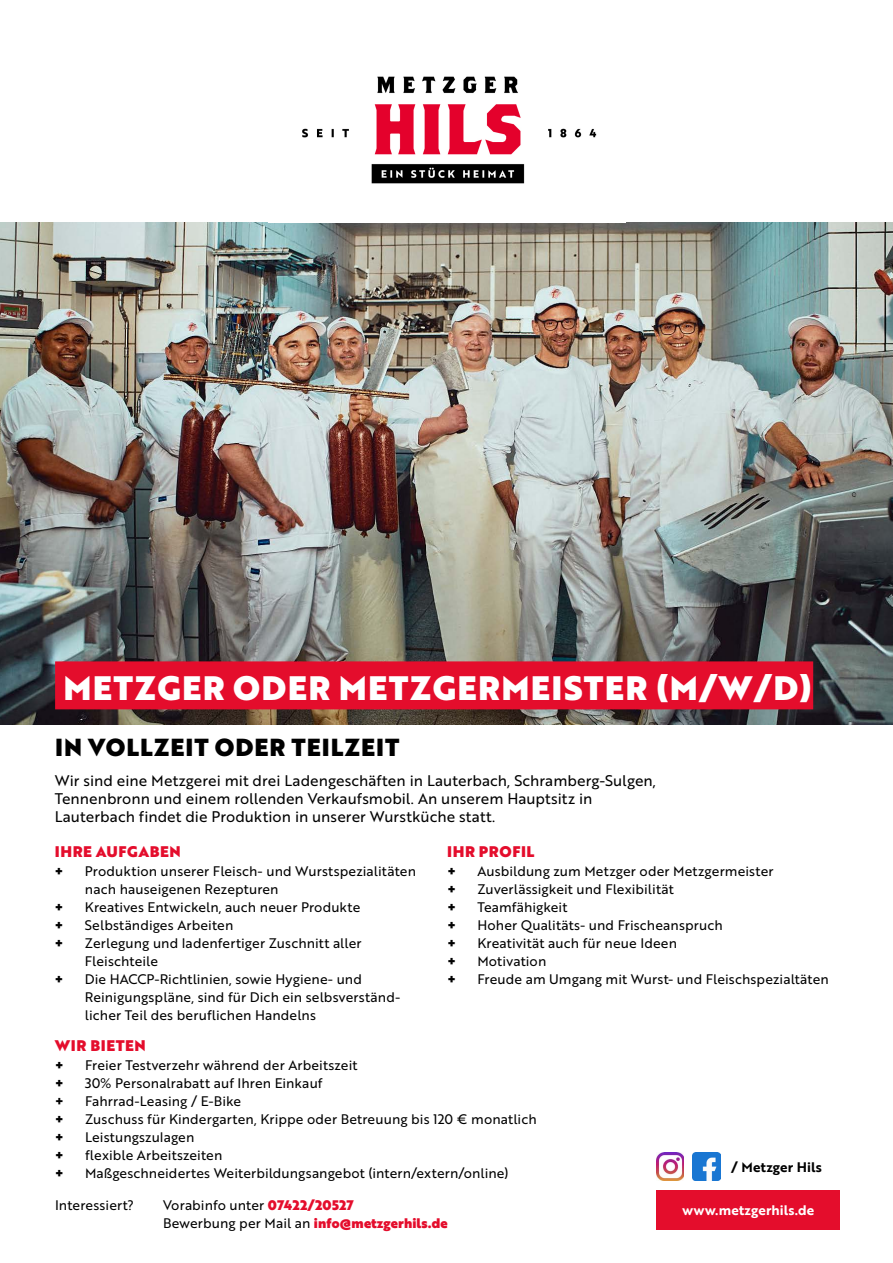
<style>
.page{position:relative;width:893px;height:1263px;background:#fff}
.page>*{position:absolute;margin:0;border:0;box-sizing:border-box;transform-origin:0 0}
.t1{font:33px "Brother 1816 Black";letter-spacing:.04em;color:#fff}
.t2{font:24px "Brother 1816 Black";letter-spacing:.04em;color:#000}
.t3{font:15px/18px "Brother 1816 Regular";letter-spacing:.005em;color:#000}
.t4{font:15px "Brother 1816 Black";letter-spacing:.04em;color:#e40d2c}
.t5{font:13.5px/18px "Brother 1816 Regular";letter-spacing:.01em;color:#000}
.t6{font:13.5px "Brother 1816 Black";letter-spacing:.005em;color:#e40d2c}
.t7{font:13.5px "Brother 1816 Black";color:#000}
.t8{font:13.5px "Brother 1816 Bold";letter-spacing:.01em;color:#fff}
.t9{font:13.5px "Brother 1816 Bold";letter-spacing:.01em;color:#000}
.t10{font:700 13.5px "Brother 1816 Extra";color:#000}
.s1{font-family:"Brother 1816 Black";color:#e40d2c}
.s2{font-family:"Brother 1816 Regular";color:#000}
</style>
<div class="page">
<img style="left:0;top:223px;width:893px;height:501px">
<img style="left:302px;top:76px;width:295px;height:108px">
<div style="left:55px;top:661px;width:758px;height:48px;background:#e40d2c"></div>
<div style="left:656px;top:1190px;width:184px;height:40px;background:#e40d2c"></div>
<img style="left:656px;top:1152px;width:28px;height:28px">
<img style="left:692px;top:1152px;width:28px;height:28px">
<h1 class="t1" style="left:63px;top:662px;width:750px">METZGER ODER METZGERMEISTER (M/W/D)</h1>
<h2 class="t2" style="left:55px;top:728px;width:346px">IN VOLLZEIT ODER TEILZEIT</h2>
<p class="t3" style="left:55px;top:771px;width:603px">Wir sind eine Metzgerei mit drei Ladengeschäften in Lauterbach, Schramberg-Sulgen,<br>Tennenbronn und einem rollenden Verkaufsmobil. An unserem Hauptsitz in<br>Lauterbach findet die Produktion in unserer Wurstküche statt.</p>
<p class="t4" style="left:55px;top:840px;width:128px">IHRE AUFGABEN</p>
<p class="t4" style="left:447px;top:840px;width:89px">IHR PROFIL</p>
<p class="t7" style="left:55px;top:861px;width:10px">+</p>
<p class="t5" style="left:85px;top:862px;width:333px">Produktion unserer Fleisch- und Wurstspezialitäten nach hauseigenen Rezepturen</p>
<p class="t7" style="left:55px;top:897px;width:10px">+</p>
<p class="t5" style="left:85px;top:898px;width:277px">Kreatives Entwickeln, auch neuer Produkte</p>
<p class="t7" style="left:55px;top:915px;width:10px">+</p>
<p class="t5" style="left:85px;top:916px;width:150px">Selbständiges Arbeiten</p>
<p class="t7" style="left:55px;top:933px;width:10px">+</p>
<p class="t5" style="left:85px;top:934px;width:278px">Zerlegung und ladenfertiger Zuschnitt aller<br>Fleischteile</p>
<p class="t7" style="left:55px;top:969px;width:10px">+</p>
<p class="t5" style="left:85px;top:970px;width:317px">Die HACCP-Richtlinien, sowie Hygiene- und<br>Reinigungspläne, sind für Dich ein selbsverständ&shy;licher Teil des beruflichen Handelns</p>
<p class="t4" style="left:55px;top:1034px;width:92px">WIR BIETEN</p>
<p class="t7" style="left:447px;top:861px;width:10px">+</p>
<p class="t5" style="left:477px;top:862px;width:298px">Ausbildung zum Metzger oder Metzgermeister</p>
<p class="t7" style="left:447px;top:879px;width:10px">+</p>
<p class="t5" style="left:477px;top:880px;width:198px">Zuverlässigkeit und Flexibilität</p>
<p class="t7" style="left:447px;top:897px;width:10px">+</p>
<p class="t5" style="left:477px;top:898px;width:92px">Teamfähigkeit</p>
<p class="t7" style="left:447px;top:915px;width:10px">+</p>
<p class="t5" style="left:477px;top:916px;width:247px">Hoher Qualitäts- und Frischeanspruch</p>
<p class="t7" style="left:447px;top:933px;width:10px">+</p>
<p class="t5" style="left:477px;top:934px;width:201px">Kreativität auch für neue Ideen</p>
<p class="t7" style="left:447px;top:951px;width:10px">+</p>
<p class="t5" style="left:477px;top:952px;width:70px">Motivation</p>
<p class="t7" style="left:447px;top:969px;width:10px">+</p>
<p class="t5" style="left:477px;top:970px;width:353px">Freude am Umgang mit Wurst- und Fleischspezialtäten</p>
<p class="t7" style="left:55px;top:1054px;width:10px">+</p>
<p class="t5" style="left:85px;top:1055px;width:274px">Freier Testverzehr während der Arbeitszeit</p>
<p class="t7" style="left:55px;top:1072px;width:10px">+</p>
<p class="t5" style="left:85px;top:1073px;width:239px">30% Personalrabatt auf Ihren Einkauf</p>
<p class="t10" style="left:55px;top:1091px;width:10px">+</p>
<p class="t5" style="left:85px;top:1091px;width:158px">Fahrrad-Leasing / E-Bike</p>
<p class="t7" style="left:55px;top:1108px;width:10px">+</p>
<p class="t5" style="left:85px;top:1109px;width:453px">Zuschuss für Kindergarten, Krippe oder Betreuung bis 120 € monatlich</p>
<p class="t7" style="left:55px;top:1126px;width:10px">+</p>
<p class="t5" style="left:85px;top:1127px;width:111px">Leistungszulagen</p>
<p class="t7" style="left:55px;top:1144px;width:10px">+</p>
<p class="t5" style="left:85px;top:1145px;width:139px">flexible Arbeitszeiten</p>
<p class="t7" style="left:55px;top:1162px;width:10px">+</p>
<p class="t5" style="left:85px;top:1163px;width:425px">Maßgeschneidertes Weiterbildungsangebot (intern/extern/online)</p>
<p class="t5" style="left:55px;top:1196px;width:80px">Interessiert?</p>
<p class="t5" style="left:163px;top:1196px;width:192px">Vorabinfo unter <span class="s1">07422/20527</span></p>
<p class="t6" style="left:163px;top:1213px;width:286px"><span class="s2">Bewerbung per Mail an</span> info@metzgerhils.de</p>
<p class="t9" style="left:731px;top:1157px;width:92px">/ Metzger Hils</p>
<p class="t8" style="left:682px;top:1199px;width:133px">www.metzgerhils.de</p>
</div>
